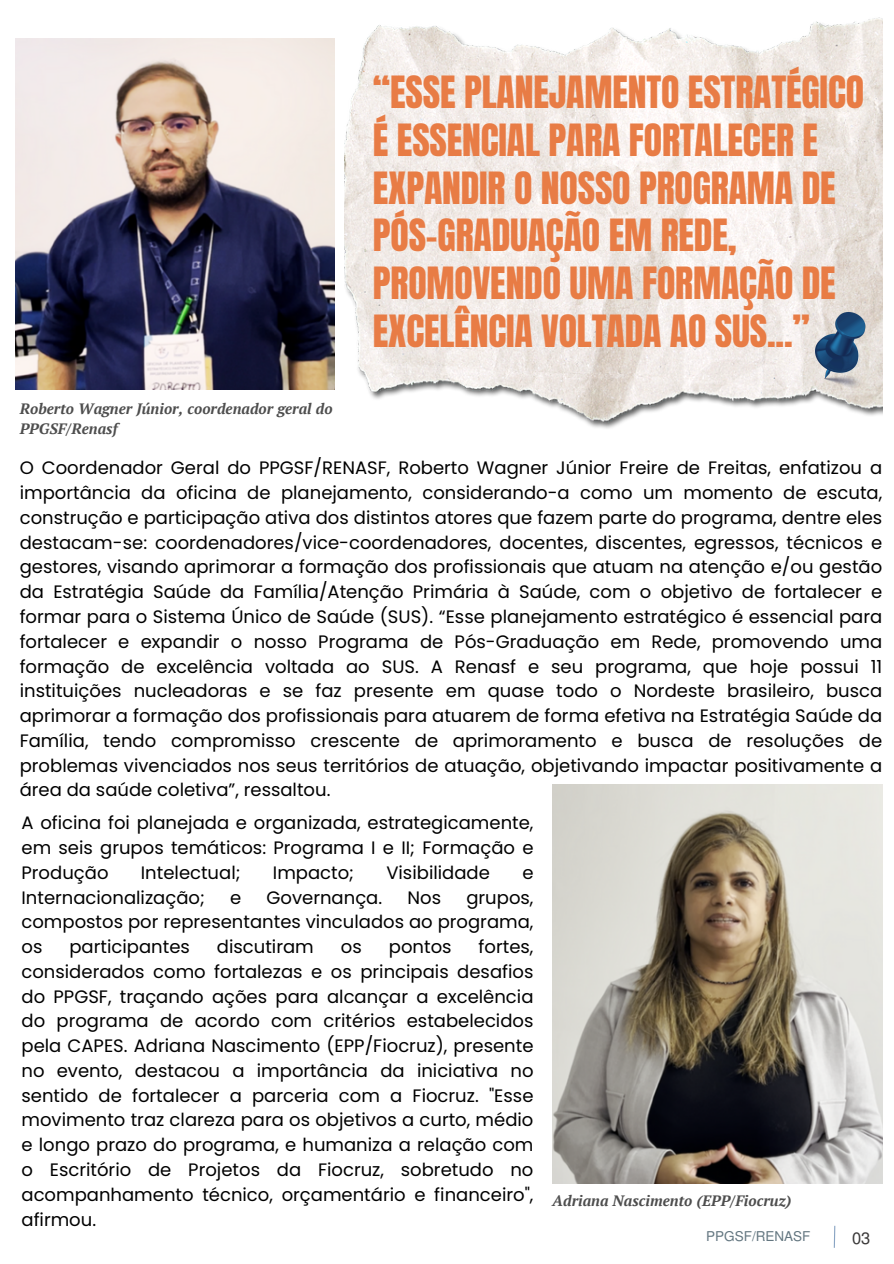
<style>
.page{position:relative;width:894px;height:1264px;background:#fff}
.page>*{position:absolute;margin:0;border:0;box-sizing:border-box;transform-origin:0 0}
.t1{font:37.8px/47.8px "Anton";letter-spacing:-.005em;color:#e87c45}
.t2{font:18px/24.8px "Poppins";color:#000;text-align:justify}
.t3{font:16.5px "Mukti";color:#3b3939}
.t4{font:italic 700 15px/20.2px "PT Serif";color:#000001}
.t5{font:italic 700 15px "PT Serif";color:#000}
.t6{font:13.5px "Mukti";color:#637680}
</style>
<div class="page">
<img style="left:15px;top:38px;width:319px;height:351px">
<svg style="left:833px;top:1225px;width:2px;height:23px"></svg>
<img style="left:552px;top:785px;width:329px;height:398px">
<img style="left:344px;top:17px;width:538px;height:412px">
<img style="left:815px;top:312px;width:55px;height:76px">
<p class="t4" style="left:20px;top:398px;width:314px">Roberto Wagner Júnior, coordenador geral do<br>PPGSF/Renasf</p>
<p class="t1" style="left:373px;top:69px;width:492px">“ESSE PLANEJAMENTO ESTRATÉGICO<br>É ESSENCIAL PARA FORTALECER E<br>EXPANDIR O NOSSO PROGRAMA DE<br>PÓS-GRADUAÇÃO EM REDE,<br>PROMOVENDO UMA FORMAÇÃO DE<br>EXCELÊNCIA VOLTADA AO SUS...”</p>
<p class="t2" style="left:20px;top:456px;width:863px">O Coordenador Geral do PPGSF/RENASF, Roberto Wagner Júnior Freire de Freitas, enfatizou a importância da oficina de planejamento, considerando-a como um momento de escuta, construção e participação ativa dos distintos atores que fazem parte do programa, dentre eles destacam-se: coordenadores/vice-coordenadores, docentes, discentes, egressos, técnicos e gestores, visando aprimorar a formação dos profissionais que atuam na atenção e/ou gestão da Estratégia Saúde da Família/Atenção Primária à Saúde, com o objetivo de fortalecer e formar para o Sistema Único de Saúde (SUS). “Esse planejamento estratégico é essencial para fortalecer e expandir o nosso Programa de Pós-Graduação em Rede, promovendo uma formação de excelência voltada ao SUS. A Renasf e seu programa, que hoje possui 11 instituições nucleadoras e se faz presente em quase todo o Nordeste brasileiro, busca aprimorar a formação dos profissionais para atuarem de forma efetiva na Estratégia Saúde da Família, tendo compromisso crescente de aprimoramento e busca de resoluções de problemas vivenciados nos seus territórios de atuação, objetivando impactar positivamente a área da saúde coletiva”, ressaltou.</p>
<h3 class="t2" style="left:21px;top:810px;width:513px">A oficina foi planejada e organizada, estrategicamente, em seis grupos temáticos: Programa I e II; Formação e Produção</h3>
<h3 class="t2" style="left:141px;top:860px;width:101px">Intelectual;</h3>
<h3 class="t2" style="left:273px;top:860px;width:83px">Impacto;</h3>
<h3 class="t2" style="left:386px;top:860px;width:105px">Visibilidade</h3>
<h3 class="t2" style="left:522px;top:860px;width:13px">e</h3>
<h3 class="t2" style="left:21px;top:884px;width:185px">Internacionalização;</h3>
<h3 class="t2" style="left:230px;top:884px;width:13px">e</h3>
<h3 class="t2" style="left:266px;top:884px;width:117px">Governança.</h3>
<h3 class="t2" style="left:407px;top:884px;width:35px">Nos</h3>
<h3 class="t2" style="left:21px;top:884px;width:513px;text-indent:445px">grupos, compostos por representantes vinculados ao programa, os</h3>
<h3 class="t2" style="left:21px;top:934px;width:513px;text-indent:457px">fortes, considerados como fortalezas e os principais desafios do PPGSF, traçando ações para alcançar a excelência do programa de acordo com critérios estabelecidos pela CAPES. Adriana Nascimento (EPP/Fiocruz), presente no evento, destacou a importância da iniciativa no sentido de fortalecer a parceria com a Fiocruz. "Esse movimento traz clareza para os objetivos a curto, médio e longo prazo do programa, e humaniza a relação com o Escritório de Projetos da Fiocruz, sobretudo no acompanhamento técnico, orçamentário e financeiro", afirmou.</h3>
<h3 class="t2" style="left:69px;top:934px;width:122px">participantes</h3>
<h3 class="t2" style="left:217px;top:934px;width:98px">discutiram</h3>
<h3 class="t2" style="left:341px;top:934px;width:22px">os</h3>
<h3 class="t2" style="left:389px;top:934px;width:64px">pontos</h3>
<p class="t5" style="left:552px;top:1189px;width:240px">Adriana Nascimento (EPP/Fiocruz)</p>
<h1 class="t6" style="left:706px;top:1226px;width:106px">PPGSF/RENASF</h1>
<p class="t3" style="left:851px;top:1225px;width:20px">03</p>
</div>
